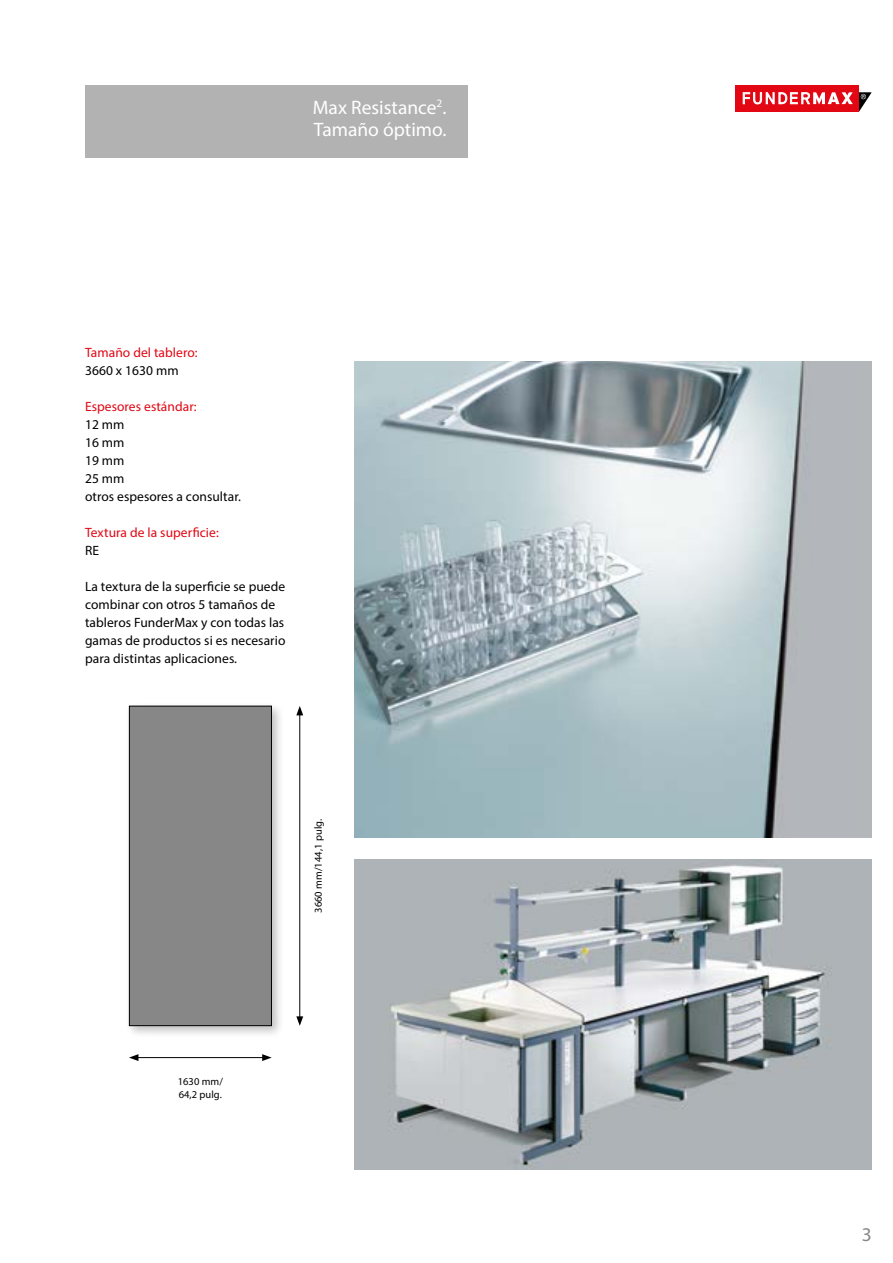
<style>
.page{position:relative;width:893px;height:1263px;background:#fff}
.page>*{position:absolute;margin:0;border:0;box-sizing:border-box;transform-origin:0 0}
.t1{font:19.5px/22.5px "Myriad Pro";color:#fff}
.t2{font:19.5px "Myriad Pro";color:#878787}
.t3{font:13.5px/18px "Myriad Pro";letter-spacing:.005em;color:#000}
.t4{font:13.5px "Myriad Pro";letter-spacing:.005em;color:#e30613}
.t5{font:10.5px/13.5px "Myriad Pro";letter-spacing:.005em;color:#000}
</style>
<div class="page">
<div style="left:736px;top:85px;width:123px;height:26px;background:#e30613"></div>
<svg style="left:742px;top:92px;width:129px;height:19px"></svg>
<img style="left:354px;top:859px;width:518px;height:310px">
<img style="left:354px;top:361px;width:518px;height:477px">
<div style="left:85px;top:85px;width:383px;height:72px;background:#b3b2b2"></div>
<div style="left:125px;top:702px;width:159px;height:336px;background:#000;opacity:.25"></div>
<div style="left:129px;top:706px;width:142px;height:320px;background:#878787"></div>
<div style="left:129px;top:706px;width:143px;height:320px;border:1px solid #000"></div>
<hr style="left:136px;top:1057px;width:129px;height:1px;background:#000">
<svg style="left:129px;top:1054px;width:9px;height:7px"></svg>
<svg style="left:262px;top:1054px;width:10px;height:7px"></svg>
<hr style="left:299px;top:713px;width:1px;height:306px;background:#000">
<svg style="left:296px;top:1016px;width:7px;height:10px"></svg>
<svg style="left:296px;top:706px;width:7px;height:9px"></svg>
<h1 class="t1" style="left:313px;top:96px;width:135px">Max Resistance<sup>2</sup>.<br>Tamaño óptimo.</h1>
<p class="t4" style="left:85px;top:344px;width:114px">Tamaño del tablero:</p>
<p class="t3" style="left:85px;top:361px;width:95px">3660 x 1630 mm</p>
<p class="t4" style="left:85px;top:398px;width:113px">Espesores estándar:</p>
<p class="t3" style="left:85px;top:415px;width:157px">12 mm<br>16 mm<br>19 mm<br>25 mm<br>otros espesores a consultar.</p>
<p class="t4" style="left:85px;top:524px;width:135px">Textura de la superficie:</p>
<p class="t3" style="left:85px;top:541px;width:15px">RE</p>
<p class="t3" style="left:85px;top:577px;width:202px">La textura de la superficie se puede combinar con otros 5 tamaños de tableros FunderMax y con todas las gamas de productos si es necesario para distintas aplicaciones.</p>
<p class="t5" style="left:312px;top:913px;width:95px;rotate:-90deg">3660 mm/144,1 pulg.</p>
<p class="t5" style="left:178px;top:1074px;width:47px">1630 mm/<br>64,2 pulg.</p>
<h1 class="t2" style="left:862px;top:1222px;width:12px">3</h1>
</div>
